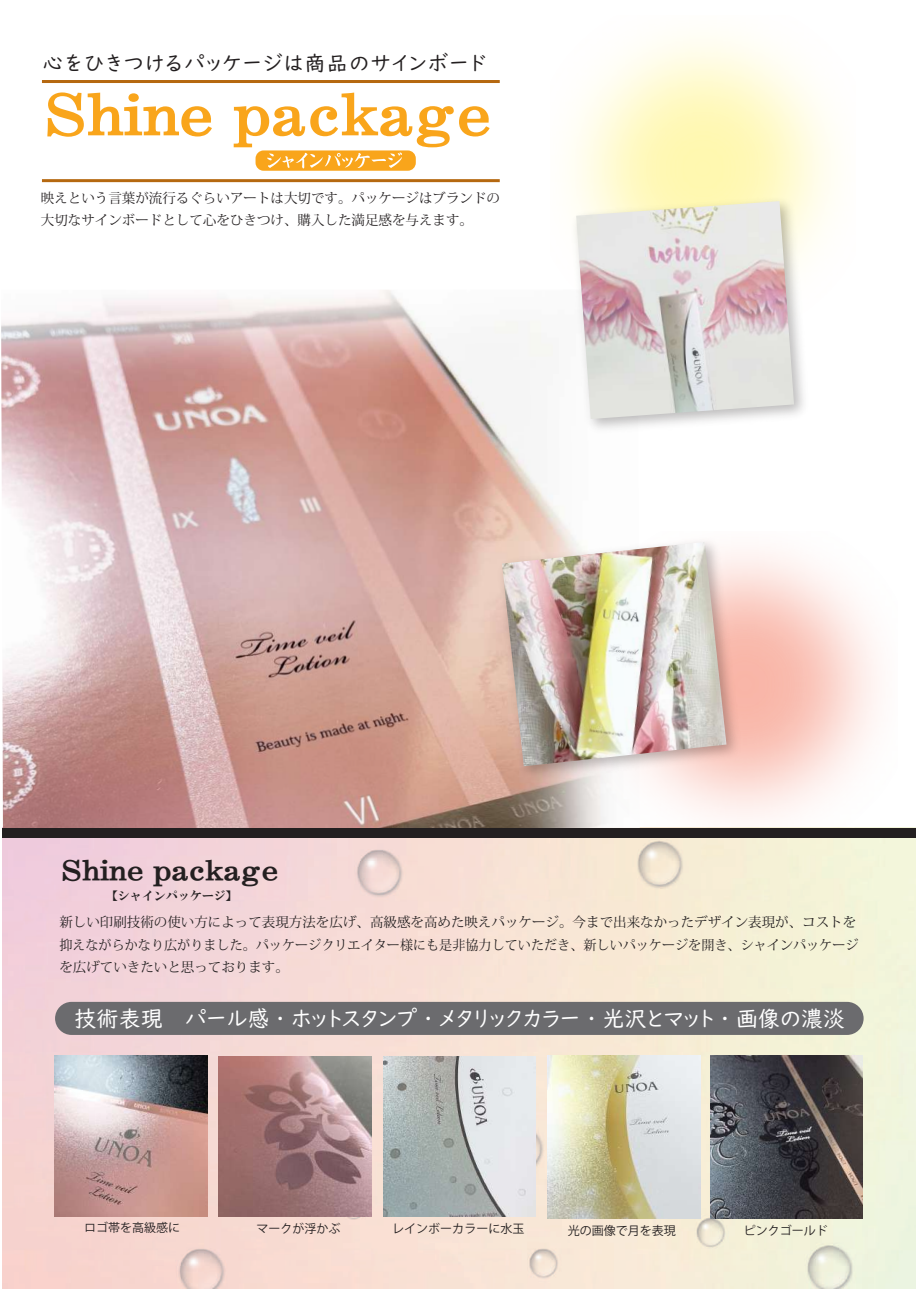
<style>
.page{position:relative;width:919px;height:1289px;background:#fff}
.page>*{position:absolute;margin:0;border:0;box-sizing:border-box;transform-origin:0 0}
.t1{font:700 27px "Annual Wide";color:#231f20}
.t2{font:22.5px "UD Digi Kyokasho NK R";color:#fff}
.t3{font:21px "UD Digi Kyokasho NK R";letter-spacing:.07em;color:#231f20}
.t4{font:13.5px/22.5px "Koz Min Pr 6 N";color:#231f20}
.t5{font:12px "Koz Go Pr 6 N";color:#231f20}
.t6{font:12px "HG Mincho E";color:#231f20}
</style>
<div class="page">
<img style="left:3px;top:827px;width:912px;height:461px">
<img style="left:1px;top:290px;width:552px;height:539px">
<div style="left:3px;top:828px;width:912px;height:10px;background:#231f20"></div>
<img style="left:383px;top:1056px;width:152px;height:160px">
<img style="left:547px;top:1055px;width:153px;height:163px">
<img style="left:55px;top:1055px;width:152px;height:161px">
<img style="left:219px;top:1056px;width:152px;height:160px">
<img style="left:710px;top:1055px;width:152px;height:163px">
<img style="left:433px;top:420px;width:364px;height:461px">
<img style="left:502px;top:542px;width:224px;height:224px">
<img style="left:564px;top:163px;width:259px;height:314px">
<img style="left:576px;top:201px;width:218px;height:218px">
<div style="left:55px;top:1001px;width:808px;height:33px;background:#6b6b6e;border-radius:17px"></div>
<svg style="left:47px;top:92px;width:165px;height:45px"></svg>
<svg style="left:459px;top:106px;width:30px;height:30px"></svg>
<svg style="left:234px;top:93px;width:219px;height:78px"></svg>
<hr style="left:42px;top:80px;width:457px;height:3px;background:#b56810">
<hr style="left:42px;top:179px;width:457px;height:3px;background:#b56810">
<h3 class="t3" style="left:42px;top:51px;width:444px">心をひきつけるパッケージは商品のサインボード</h3>
<p class="t4" style="left:41px;top:187px;width:460px">映えという言葉が流行るぐらいアートは大切です。パッケージはブランドの大切なサインボードとして心をひきつけ、購入した満足感を与えます。</p>
<h1 class="t1" style="left:62px;top:846px;width:219px">Shine package</h1>
<p class="t6" style="left:106px;top:889px;width:133px">【シャインパッケージ】</p>
<p class="t4" style="left:59px;top:911px;width:800px">新しい印刷技術の使い方によって表現方法を広げ、高級感を高めた映えパッケージ。今まで出来なかったデザイン表現が、コストを抑えながらかなり広がりました。パッケージクリエイター様にも是非協力していただき、新しいパッケージを開き、シャインパッケージを広げていきたいと思っております。</p>
<h2 class="t2" style="left:75px;top:1005px;width:772px">技術表現　　パール感・ホットスタンプ・メタリックカラー・光沢とマット・画像の濃淡</h2>
<p class="t5" style="left:84px;top:1220px;width:97px">ロゴ帯を高級感に</p>
<p class="t5" style="left:256px;top:1221px;width:85px">マークが浮かぶ</p>
<p class="t5" style="left:392px;top:1221px;width:133px">レインボーカラーに水玉</p>
<p class="t5" style="left:567px;top:1223px;width:109px">光の画像で月を表現</p>
<p class="t5" style="left:743px;top:1223px;width:85px">ピンクゴールド</p>
</div>
